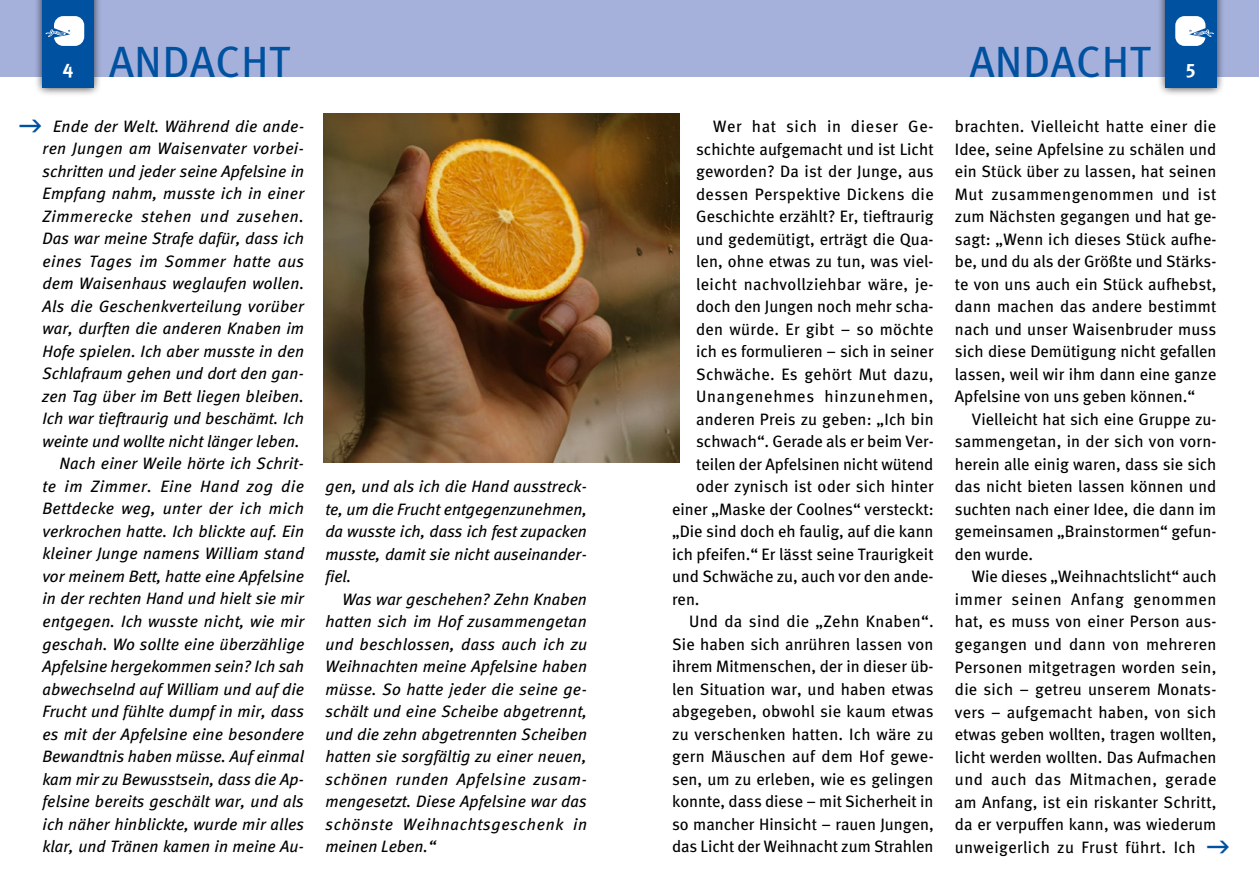
<style>
.page{position:relative;width:1259px;height:893px;background:#fff}
.page>*{position:absolute;margin:0;border:0;box-sizing:border-box;transform-origin:0 0}
.t1{font:43.65px "Meta Book CE Caps";color:#0051a0}
.t2{font:19.5px "Meta Bold CE";color:#fff}
.t3{font:16.5px/22.5px "Meta Book CE";letter-spacing:.005em;color:#000;text-align:justify}
.t4{font:italic 16.5px/22.5px "Meta Book CE";letter-spacing:.01em;color:#000;text-align:justify}
.t5{font:16.5px "Meta Book CE";letter-spacing:.045em;color:#000}
</style>
<div class="page">
<div style="left:0;top:0;width:629px;height:77px;background:#a5b1db"></div>
<div style="left:629px;top:0;width:630px;height:77px;background:#a5b1db"></div>
<div style="left:34px;top:0;width:68px;height:97px;background:#000;opacity:.75"></div>
<div style="left:43px;top:0;width:51px;height:88px;background:#0051a0"></div>
<div style="left:1156px;top:0;width:69px;height:97px;background:#000;opacity:.75"></div>
<div style="left:1165px;top:0;width:51px;height:88px;background:#0051a0"></div>
<svg style="left:46px;top:16px;width:38px;height:30px"></svg>
<svg style="left:1175px;top:16px;width:39px;height:30px"></svg>
<img style="left:323px;top:114px;width:356px;height:348px">
<p class="t2" style="left:63px;top:55px;width:12px">4</p>
<h1 class="t1" style="left:109px;top:35px;width:182px">ANDACHT</h1>
<h1 class="t1" style="left:969px;top:35px;width:182px">ANDACHT</h1>
<p class="t2" style="left:1186px;top:55px;width:11px">5</p>
<p class="t4" style="left:43px;top:115px;width:263px;text-align:right">Ende der Welt. Während die ande&shy;ren Jungen am Waisenvater vorbei&shy;schritten und jeder seine Apfelsine in Empfang nahm, musste ich in einer Zimmerecke stehen und zusehen.<br>Das war meine Strafe dafür, dass ich eines Tages im Sommer hatte aus dem Waisenhaus weglaufen wollen.<br>Als die Geschenkverteilung vorüber war, durften die anderen Knaben im Hofe spielen. Ich aber musste in den Schlafraum gehen und dort den gan&shy;zen Tag über im Bett liegen bleiben.<br>Ich war tieftraurig und beschämt. Ich weinte und wollte nicht länger leben.<br>Nach einer Weile hörte ich Schrit&shy;te im Zimmer. Eine Hand zog die Bettdecke weg, unter der ich mich verkrochen hatte. Ich blickte auf. Ein kleiner Junge namens William stand vor meinem Bett, hatte eine Apfelsine in der rechten Hand und hielt sie mir entgegen. Ich wusste nicht, wie mir geschah. Wo sollte eine überzählige Apfelsine hergekommen sein? Ich sah abwechselnd auf William und auf die Frucht und fühlte dumpf in mir, dass es mit der Apfelsine eine besondere Bewandtnis haben müsse. Auf einmal kam mir zu Bewusstsein, dass die Ap&shy;felsine bereits geschält war, und als ich näher hinblickte, wurde mir alles klar, und Tränen kamen in meine Au-</p>
<p class="t4" style="left:325px;top:475px;width:263px">gen, und als ich die Hand ausstreck&shy;te, um die Frucht entgegenzunehmen, da wusste ich, dass ich fest zupacken musste, damit sie nicht auseinander&shy;fiel.</p>
<p class="t4" style="left:325px;top:588px;width:263px;text-indent:17px">Was war geschehen? Zehn Knaben hatten sich im Hof zusammengetan und beschlossen, dass auch ich zu Weihnachten meine Apfelsine haben müsse. So hatte jeder die seine ge&shy;schält und eine Scheibe abgetrennt, und die zehn abgetrennten Scheiben hatten sie sorgfältig zu einer neuen, schönen runden Apfelsine zusam&shy;mengesetzt. Diese Apfelsine war das schönste Weihnachtsgeschenk in meinen Leben.“</p>
<p class="t5" style="left:713px;top:116px;width:222px">Wer hat sich in dieser Ge-</p>
<p class="t3" style="left:696px;top:138px;width:239px">schichte aufgemacht und ist Licht</p>
<p class="t3" style="left:696px;top:160px;width:239px">geworden? Da ist der Junge, aus</p>
<p class="t3" style="left:696px;top:183px;width:239px">dessen Perspektive Dickens die</p>
<p class="t3" style="left:696px;top:205px;width:239px">Geschichte erzählt? Er, tieftraurig</p>
<p class="t3" style="left:696px;top:228px;width:239px">und gedemütigt, erträgt die Qua-</p>
<p class="t3" style="left:696px;top:250px;width:239px">len, ohne etwas zu tun, was viel-</p>
<p class="t3" style="left:696px;top:273px;width:239px">leicht nachvollziehbar wäre, je-</p>
<p class="t3" style="left:696px;top:295px;width:239px">doch den Jungen noch mehr scha-</p>
<p class="t3" style="left:696px;top:318px;width:239px">den würde. Er gibt – so möchte</p>
<p class="t3" style="left:696px;top:340px;width:239px">ich es formulieren – sich in seiner</p>
<p class="t3" style="left:696px;top:363px;width:239px">Schwäche. Es gehört Mut dazu,</p>
<p class="t5" style="left:696px;top:386px;width:239px">Unangenehmes hinzunehmen,</p>
<p class="t3" style="left:696px;top:408px;width:239px">anderen Preis zu geben: „Ich bin</p>
<p class="t3" style="left:696px;top:430px;width:239px">schwach“. Gerade als er beim Ver-</p>
<p class="t3" style="left:696px;top:453px;width:239px">teilen der Apfelsinen nicht wütend</p>
<p class="t3" style="left:696px;top:475px;width:239px">oder zynisch ist oder sich hinter</p>
<p class="t3" style="left:672px;top:498px;width:263px">einer „Maske der Coolnes“ versteckt:</p>
<p class="t3" style="left:672px;top:520px;width:263px">„Die sind doch eh faulig, auf die kann</p>
<p class="t3" style="left:672px;top:543px;width:263px">ich pfeifen.“ Er lässt seine Traurigkeit</p>
<p class="t3" style="left:672px;top:565px;width:263px">und Schwäche zu, auch vor den ande-</p>
<p class="t3" style="left:672px;top:588px;width:29px">ren.</p>
<p class="t3" style="left:689px;top:610px;width:246px">Und da sind die „Zehn Knaben“.</p>
<p class="t3" style="left:672px;top:633px;width:263px">Sie haben sich anrühren lassen von</p>
<p class="t3" style="left:672px;top:655px;width:263px">ihrem Mitmenschen, der in dieser üb-</p>
<p class="t3" style="left:672px;top:678px;width:263px">len Situation war, und haben etwas</p>
<p class="t3" style="left:672px;top:700px;width:263px">abgegeben, obwohl sie kaum etwas</p>
<p class="t3" style="left:672px;top:723px;width:263px">zu verschenken hatten. Ich wäre zu</p>
<p class="t3" style="left:672px;top:745px;width:263px">gern Mäuschen auf dem Hof gewe-</p>
<p class="t3" style="left:672px;top:768px;width:263px">sen, um zu erleben, wie es gelingen</p>
<p class="t3" style="left:672px;top:790px;width:263px">konnte, dass diese – mit Sicherheit in</p>
<p class="t3" style="left:672px;top:813px;width:263px">so mancher Hinsicht – rauen Jungen,</p>
<p class="t3" style="left:672px;top:835px;width:263px">das Licht der Weihnacht zum Strahlen</p>
<p class="t3" style="left:955px;top:115px;width:263px">brachten. Vielleicht hatte einer die Idee, seine Apfelsine zu schälen und ein Stück über zu lassen, hat seinen Mut zusammengenommen und ist zum Nächsten gegangen und hat ge&shy;sagt: „Wenn ich dieses Stück aufhe&shy;be, und du als der Größte und Stärks&shy;te von uns auch ein Stück aufhebst, dann machen das andere bestimmt nach und unser Waisenbruder muss sich diese Demütigung nicht gefallen lassen, weil wir ihm dann eine ganze Apfelsine von uns geben können.“</p>
<p class="t3" style="left:955px;top:408px;width:263px;text-indent:17px">Vielleicht hat sich eine Gruppe zu&shy;sammengetan, in der sich von vorn&shy;herein alle einig waren, dass sie sich das nicht bieten lassen können und suchten nach einer Idee, die dann im gemeinsamen „Brainstormen“ gefun&shy;den wurde.</p>
<p class="t3" style="left:955px;top:566px;width:263px;text-indent:17px">Wie dieses „Weihnachtslicht“ auch immer seinen Anfang genommen hat, es muss von einer Person aus&shy;gegangen und dann von mehreren Personen mitgetragen worden sein, die sich – getreu unserem Monats&shy;vers – aufgemacht haben, von sich etwas geben wollten, tragen wollten, licht werden wollten. Das Aufmachen und auch das Mitmachen, gerade am Anfang, ist ein riskanter Schritt, da er verpuffen kann, was wiederum unweigerlich zu Frust führt. Ich</p>
</div>
